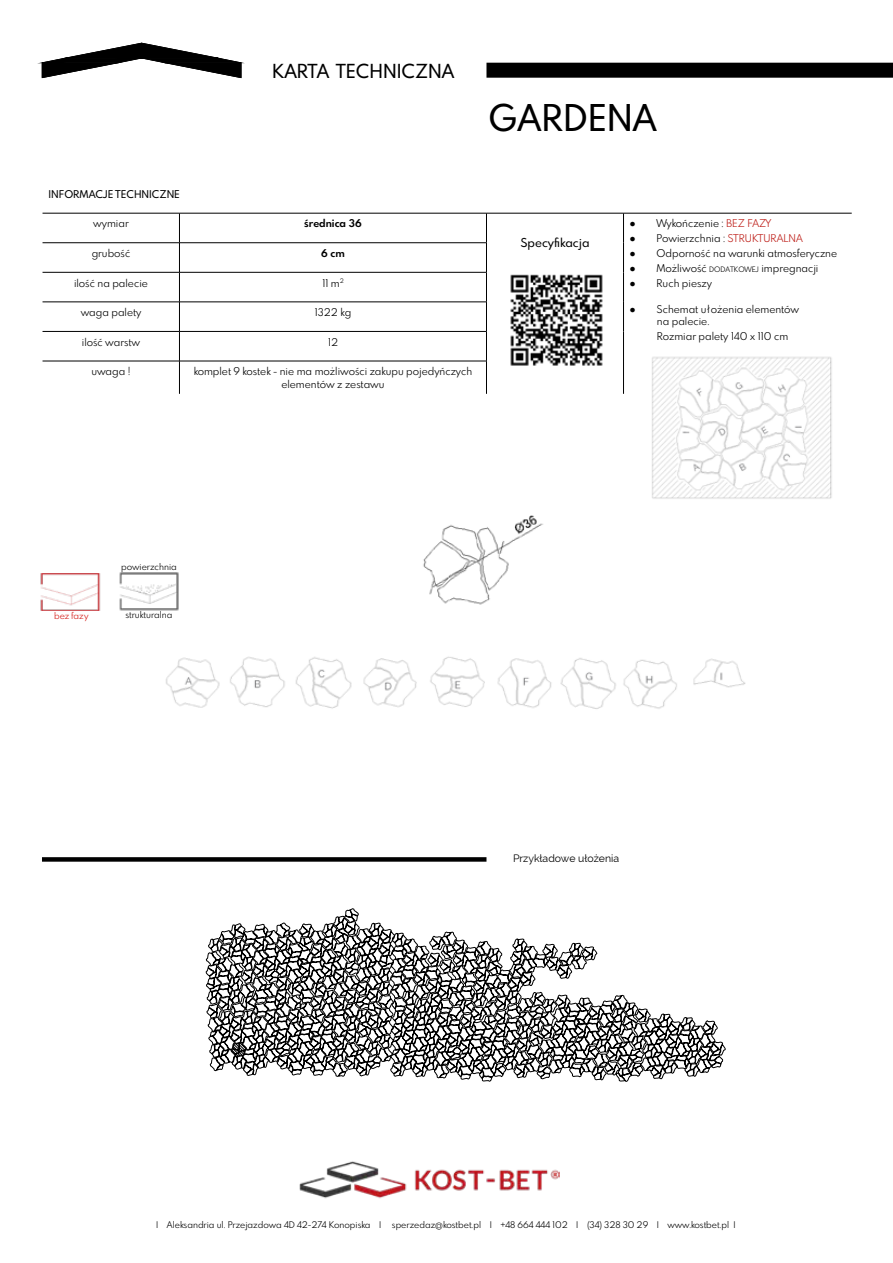
<style>
.page{position:relative;width:893px;height:1263px;background:#fff}
.page>*{position:absolute;margin:0;border:0;box-sizing:border-box;transform-origin:0 0}
.t1{font:500 36px "Spartan MB";color:#000}
.t2{font:500 18.9px "Spartan MB";color:#000}
.t3{font:500 12px "Spartan MB";color:#000}
.t4{font:10.5px/12.6px "Spartan MB";color:#000}
.t5{font:500 10.5px "Spartan MB";color:#000}
.t6{font:10.5px "Raleway";color:#000}
.t7{font:700 10.5px "Spartan MB";color:#000}
.t8{font:9px "Spartan MB";color:#000}
.t9{font:9px "Spartan MB";color:#d41814}
.s1{font-family:"Arial"}
.s2{color:#be201a}
.s3{font-size:7.35px}
</style>
<div class="page">
<img style="left:166px;top:657px;width:54px;height:51px">
<img style="left:230px;top:656px;width:55px;height:51px">
<img style="left:295px;top:657px;width:57px;height:52px">
<img style="left:363px;top:658px;width:54px;height:49px">
<img style="left:430px;top:656px;width:55px;height:51px">
<img style="left:497px;top:658px;width:55px;height:50px">
<img style="left:560px;top:658px;width:56px;height:51px">
<img style="left:623px;top:659px;width:54px;height:50px">
<img style="left:693px;top:658px;width:53px;height:30px">
<img style="left:652px;top:356px;width:180px;height:143px">
<img style="left:299px;top:1161px;width:260px;height:38px">
<div style="left:42px;top:857px;width:444px;height:5px;background:#000"></div>
<svg style="left:42px;top:42px;width:200px;height:36px"></svg>
<div style="left:486px;top:63px;width:407px;height:15px;background:#000"></div>
<hr style="left:43px;top:213px;width:136px;height:1px;background:#000">
<hr style="left:179px;top:213px;width:307px;height:1px;background:#000">
<hr style="left:179px;top:213px;width:1px;height:30px;background:#000">
<hr style="left:486px;top:213px;width:137px;height:1px;background:#000">
<hr style="left:486px;top:213px;width:1px;height:30px;background:#000">
<hr style="left:623px;top:213px;width:229px;height:1px;background:#000">
<hr style="left:623px;top:213px;width:1px;height:30px;background:#000">
<hr style="left:43px;top:242px;width:136px;height:1px;background:#000">
<hr style="left:179px;top:242px;width:308px;height:1px;background:#000">
<svg style="left:179px;top:243px;width:1px;height:29px"></svg>
<svg style="left:486px;top:243px;width:1px;height:29px"></svg>
<svg style="left:623px;top:243px;width:1px;height:29px"></svg>
<hr style="left:43px;top:272px;width:136px;height:1px;background:#000">
<hr style="left:179px;top:272px;width:308px;height:1px;background:#000">
<hr style="left:179px;top:272px;width:1px;height:30px;background:#000">
<hr style="left:486px;top:272px;width:1px;height:30px;background:#000">
<hr style="left:623px;top:272px;width:1px;height:30px;background:#000">
<hr style="left:43px;top:302px;width:136px;height:1px;background:#000">
<hr style="left:179px;top:302px;width:308px;height:1px;background:#000">
<svg style="left:623px;top:302px;width:1px;height:29px"></svg>
<hr style="left:43px;top:331px;width:136px;height:1px;background:#000">
<hr style="left:179px;top:331px;width:308px;height:1px;background:#000">
<svg style="left:179px;top:302px;width:1px;height:59px"></svg>
<svg style="left:486px;top:302px;width:1px;height:59px"></svg>
<hr style="left:623px;top:331px;width:1px;height:30px;background:#000">
<hr style="left:43px;top:361px;width:136px;height:1px;background:#000">
<hr style="left:179px;top:361px;width:308px;height:1px;background:#000">
<hr style="left:179px;top:361px;width:1px;height:33px;background:#000">
<hr style="left:486px;top:361px;width:1px;height:33px;background:#000">
<hr style="left:623px;top:361px;width:1px;height:33px;background:#000">
<img style="left:40px;top:574px;width:61px;height:36px">
<img style="left:119px;top:572px;width:60px;height:39px">
<img style="left:510px;top:274px;width:93px;height:92px">
<svg style="left:705px;top:1020px;width:21px;height:53px"></svg>
<svg style="left:205px;top:908px;width:500px;height:174px"></svg>
<img style="left:423px;top:515px;width:120px;height:90px">
<h2 class="t2" style="left:272px;top:58px;width:184px">KARTA TECHNICZNA</h2>
<h1 class="t1" style="left:489px;top:93px;width:170px">GARDENA</h1>
<p class="t5" style="left:49px;top:187px;width:133px">INFORMACJE TECHNICZNE</p>
<p class="t4" style="left:93px;top:217px;width:37px">wymiar</p>
<p class="t7" style="left:304px;top:216px;width:59px">średnica 36</p>
<p class="t4" style="left:92px;top:246px;width:40px">grubość</p>
<p class="t7" style="left:321px;top:246px;width:25px">6 cm</p>
<p class="t4" style="left:74px;top:276px;width:75px">ilość na palecie</p>
<p class="t4" style="left:322px;top:276px;width:23px">11 m<sup>2</sup></p>
<p class="t4" style="left:81px;top:306px;width:62px">waga palety</p>
<p class="t4" style="left:315px;top:306px;width:38px">1322 kg</p>
<p class="t4" style="left:82px;top:335px;width:60px">ilość warstw</p>
<p class="t4" style="left:328px;top:335px;width:12px">12</p>
<p class="t4" style="left:91px;top:365px;width:41px">uwaga !</p>
<p class="t4" style="left:194px;top:365px;width:280px;text-align:center">komplet 9 kostek - nie ma możliwości zakupu pojedyńczych elementów z zestawu</p>
<p class="t3" style="left:520px;top:234px;width:71px">Specyfikacja</p>
<p class="t4" style="left:629px;top:217px;width:143px"><span class="s1">●</span> Wykończenie : <span class="s2">BEZ FAZY</span></p>
<p class="t4" style="left:629px;top:232px;width:175px"><span class="s1">●</span> Powierzchnia : <span class="s2">STRUKTURALNA</span></p>
<p class="t4" style="left:629px;top:247px;width:209px"><span class="s1">●</span> Odporność na warunki atmosferyczne</p>
<p class="t4" style="left:629px;top:262px;width:190px"><span class="s1">●</span> Możliwość <span class="s3">DODATKOWEJ</span> impregnacji</p>
<p class="t4" style="left:629px;top:277px;width:84px"><span class="s1">●</span> Ruch pieszy</p>
<p class="t4" style="left:657px;top:302px;width:144px;text-indent:-27px"><span class="s1">●</span> Schemat ułożenia elementów na palecie.</p>
<p class="t4" style="left:657px;top:330px;width:133px">Rozmiar palety 140 x 110 cm</p>
<p class="t9" style="left:54px;top:610px;width:36px">bez fazy</p>
<p class="t8" style="left:121px;top:560px;width:57px">powierzchnia</p>
<p class="t8" style="left:125px;top:608px;width:49px">strukturalna</p>
<p class="t6" style="left:513px;top:852px;width:108px">Przykładowe ułożenia</p>
<p class="t8" style="left:156px;top:1219px;width:581px">I Aleksandria ul. Przejazdowa 4D 42-274 Konopiska I sperzedaz@kostbet.pl I +48 664 444 102 I (34) 328 30 29 I www.kostbet.pl I</p>
</div>
